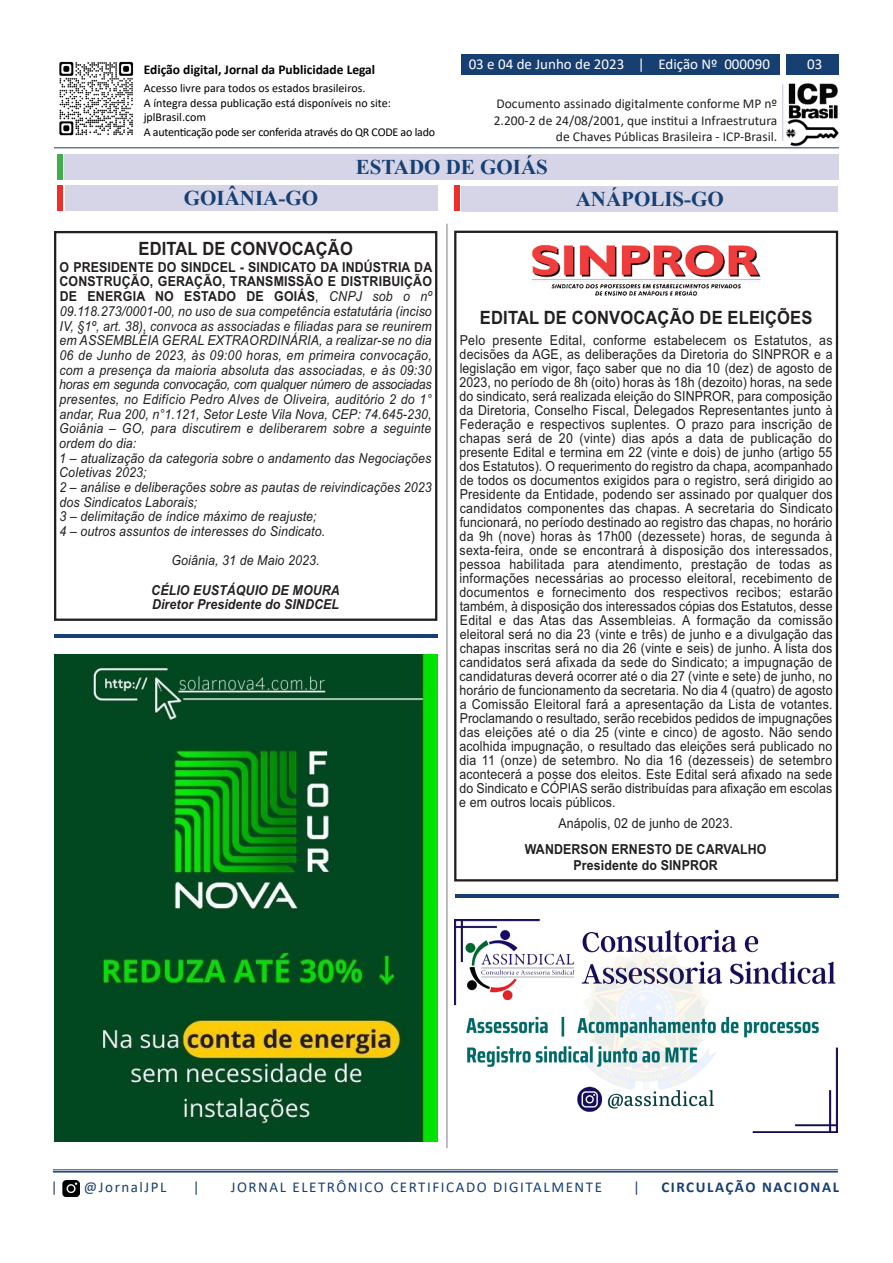
<style>
.page{position:relative;width:893px;height:1263px;background:#fff}
.page>*{position:absolute;margin:0;border:0;box-sizing:border-box;transform-origin:0 0}
.t1{font:700 21px "Times New Roman";color:#173f72}
.t2{font:700 18.3px "Arial";letter-spacing:.01em;color:#231f20;scale:.9 1}
.t3{font:15px "Calibri";letter-spacing:.105em;color:#173f72}
.t4{font:15px "Calibri";color:#fff}
.t5{font:700 15px "Calibri";letter-spacing:.105em;color:#173f72}
.t6{font:13.8px/14px "Arial";letter-spacing:.01em;color:#231f20;text-align:justify;scale:.9 1}
.t7{font:italic 13.8px/14.7px "Arial";letter-spacing:.01em;color:#231f20;scale:.9 1}
.t8{font:italic 700 13.8px/14.7px "Arial";letter-spacing:.01em;color:#231f20;scale:.9 1}
.t9{font:700 13.8px/16.4px "Arial";letter-spacing:.01em;color:#231f20;text-align:center;scale:.9 1}
.t10{font:13.5px/16.2px "Calibri";color:#231f20;text-align:right}
.t11{font:700 13.5px "Calibri";color:#000}
.t12{font:12px/14.4px "Calibri";color:#000}
.s1{font-weight:700;font-style:normal}
.s2{font-style:normal}
</style>
<div class="page">
<img style="left:59px;top:61px;width:75px;height:75px">
<img style="left:783px;top:83px;width:56px;height:64px">
<hr style="left:782px;top:84px;width:1px;height:57px;background:#c7c7d9">
<div style="left:786px;top:54px;width:53px;height:21px;background:#173f72"></div>
<div style="left:461px;top:54px;width:319px;height:21px;background:#173f72"></div>
<hr style="left:54px;top:147px;width:785px;height:1px;background:#173f72">
<hr style="left:53px;top:1169px;width:785px;height:1px;background:#173f72">
<hr style="left:53px;top:1171px;width:785px;height:1px;background:#173f72">
<img style="left:62px;top:1180px;width:18px;height:16px">
<div style="left:57px;top:154px;width:6px;height:26px;background:#40ae49"></div>
<div style="left:65px;top:154px;width:774px;height:26px;background:#d5d5e7"></div>
<hr style="left:446px;top:224px;width:1px;height:924px;background:#787a7d">
<div style="left:65px;top:186px;width:372px;height:25px;background:#d5d5e7"></div>
<div style="left:57px;top:185px;width:6px;height:26px;background:#ee2d2d"></div>
<div style="left:54px;top:231px;width:383px;height:390px;border:2px solid #231f20"></div>
<div style="left:454px;top:231px;width:384px;height:650px;border:2px solid #231f20"></div>
<img style="left:531px;top:244px;width:230px;height:52px">
<div style="left:461px;top:186px;width:377px;height:25px;background:#d5d5e7"></div>
<div style="left:454px;top:186px;width:6px;height:25px;background:#ee2d2d"></div>
<hr style="left:54px;top:635px;width:384px;height:3px;background:#173f72">
<hr style="left:455px;top:895px;width:384px;height:3px;background:#173f72">
<img style="left:454px;top:919px;width:384px;height:214px">
<img style="left:54px;top:655px;width:383px;height:487px">
<p class="t11" style="left:144px;top:60px;width:233px">Edição digital, Jornal da Publicidade Legal</p>
<p class="t12" style="left:144px;top:81px;width:293px">Acesso livre para todos os estados brasileiros.<br>A íntegra dessa publicação está disponíveis no site: jplBrasil.com<br>A autenticação pode ser conferida através do QR CODE ao lado</p>
<p class="t4" style="left:469px;top:54px;width:303px">03 e 04 de Junho de 2023 | Edição Nº 000090</p>
<p class="t4" style="left:807px;top:54px;width:17px">03</p>
<p class="t10" style="left:494px;top:95px;width:285px">Documento assinado digitalmente conforme MP nº<br>2.200-2 de 24/08/2001, que institui a Infraestrutura de Chaves Públicas Brasileira - ICP-Brasil.</p>
<h1 class="t1" style="left:356px;top:152px;width:194px">ESTADO DE GOIÁS</h1>
<h1 class="t1" style="left:184px;top:183px;width:136px">GOIÂNIA-GO</h1>
<h2 class="t2" style="left:139px;top:235px;width:240px">EDITAL DE CONVOCAÇÃO</h2>
<p class="t7" style="left:59px;top:260px;width:416px"><span class="s1">O PRESIDENTE DO SINDCEL - SINDICATO DA INDÚSTRIA DA CONSTRUÇÃO, GERAÇÃO, TRANSMISSÃO E DISTRIBUIÇÃO DE ENERGIA NO ESTADO DE GOIÁS</span><span class="s2">,</span> CNPJ sob o nº 09.118.273/0001-00, no uso de sua competência estatutária (inciso IV, §1º, art. 38), convoca as associadas e filiadas para se reunirem em ASSEMBLÉIA GERAL EXTRAORDINÁRIA, a realizar-se no dia 06 de Junho de 2023, às 09:00 horas, em primeira convocação, com a presença da maioria absoluta das associadas, e às 09:30 horas em segunda convocação, com qualquer número de associadas presentes, no Edifício Pedro Alves de Oliveira, auditório 2 do 1° andar, Rua 200, n°1.121, Setor Leste Vila Nova, CEP: 74.645-230, Goiânia – GO, para discutirem e deliberarem sobre a seguinte ordem do dia:<br>1 – atualização da categoria sobre o andamento das Negociações Coletivas 2023;<br>2 – análise e deliberações sobre as pautas de reivindicações 2023 dos Sindicatos Laborais;<br>3 – delimitação de índice máximo de reajuste;<br>4 – outros assuntos de interesses do Sindicato.</p>
<p class="t7" style="left:171px;top:553px;width:166px">Goiânia, 31 de Maio 2023.</p>
<p class="t8" style="left:151px;top:583px;width:211px">CÉLIO EUSTÁQUIO DE MOURA<br>Diretor Presidente do SINDCEL</p>
<h1 class="t1" style="left:576px;top:183px;width:150px">ANÁPOLIS-GO</h1>
<h2 class="t2" style="left:480px;top:304px;width:371px">EDITAL DE CONVOCAÇÃO DE ELEIÇÕES</h2>
<p class="t6" style="left:459px;top:333px;width:416px">Pelo presente Edital, conforme estabelecem os Estatutos, as decisões da AGE, as deliberações da Diretoria do SINPROR e a legislação em vigor, faço saber que no dia 10 (dez) de agosto de 2023, no período de 8h (oito) horas às 18h (dezoito) horas, na sede do sindicato, será realizada eleição do SINPROR, para composição da Diretoria, Conselho Fiscal, Delegados Representantes junto à Federação e respectivos suplentes. O prazo para inscrição de chapas será de 20 (vinte) dias após a data de publicação do presente Edital e termina em 22 (vinte e dois) de junho (artigo 55 dos Estatutos). O requerimento do registro da chapa, acompanhado de todos os documentos exigidos para o registro, será dirigido ao Presidente da Entidade, podendo ser assinado por qualquer dos candidatos componentes das chapas. A secretaria do Sindicato funcionará, no período destinado ao registro das chapas, no horário da 9h (nove) horas às 17h00 (dezessete) horas, de segunda à sexta-feira, onde se encontrará à disposição dos interessados, pessoa habilitada para atendimento, prestação de todas as informações necessárias ao processo eleitoral, recebimento de documentos e fornecimento dos respectivos recibos; estarão também, à disposição dos interessados cópias dos Estatutos, desse Edital e das Atas das Assembleias. A formação da comissão eleitoral será no dia 23 (vinte e três) de junho e a divulgação das chapas inscritas será no dia 26 (vinte e seis) de junho. A lista dos candidatos será afixada da sede do Sindicato; a impugnação de candidaturas deverá ocorrer até o dia 27 (vinte e sete) de junho, no horário de funcionamento da secretaria. No dia 4 (quatro) de agosto a Comissão Eleitoral fará a apresentação da Lista de votantes.<br>Proclamando o resultado, serão recebidos pedidos de impugnações das eleições até o dia 25 (vinte e cinco) de agosto. Não sendo acolhida impugnação, o resultado das eleições será publicado no dia 11 (onze) de setembro. No dia 16 (dezesseis) de setembro acontecerá a posse dos eleitos. Este Edital será afixado na sede do Sindicato e CÓPIAS serão distribuídas para afixação em escolas e em outros locais públicos.</p>
<p class="t6" style="left:558px;top:816px;width:195px">Anápolis, 02 de junho de 2023.</p>
<p class="t9" style="left:525px;top:841px;width:270px">WANDERSON ERNESTO DE CARVALHO<br>Presidente do SINPROR</p>
<p class="t3" style="left:51px;top:1177px;width:8px">|</p>
<p class="t3" style="left:84px;top:1177px;width:84px">@JornalJPL</p>
<p class="t3" style="left:193px;top:1177px;width:8px">|</p>
<p class="t3" style="left:231px;top:1177px;width:373px">JORNAL ELETRÔNICO CERTIFICADO DIGITALMENTE</p>
<p class="t3" style="left:633px;top:1177px;width:8px">|</p>
<p class="t5" style="left:661px;top:1177px;width:179px">CIRCULAÇÃO NACIONAL</p>
</div>
